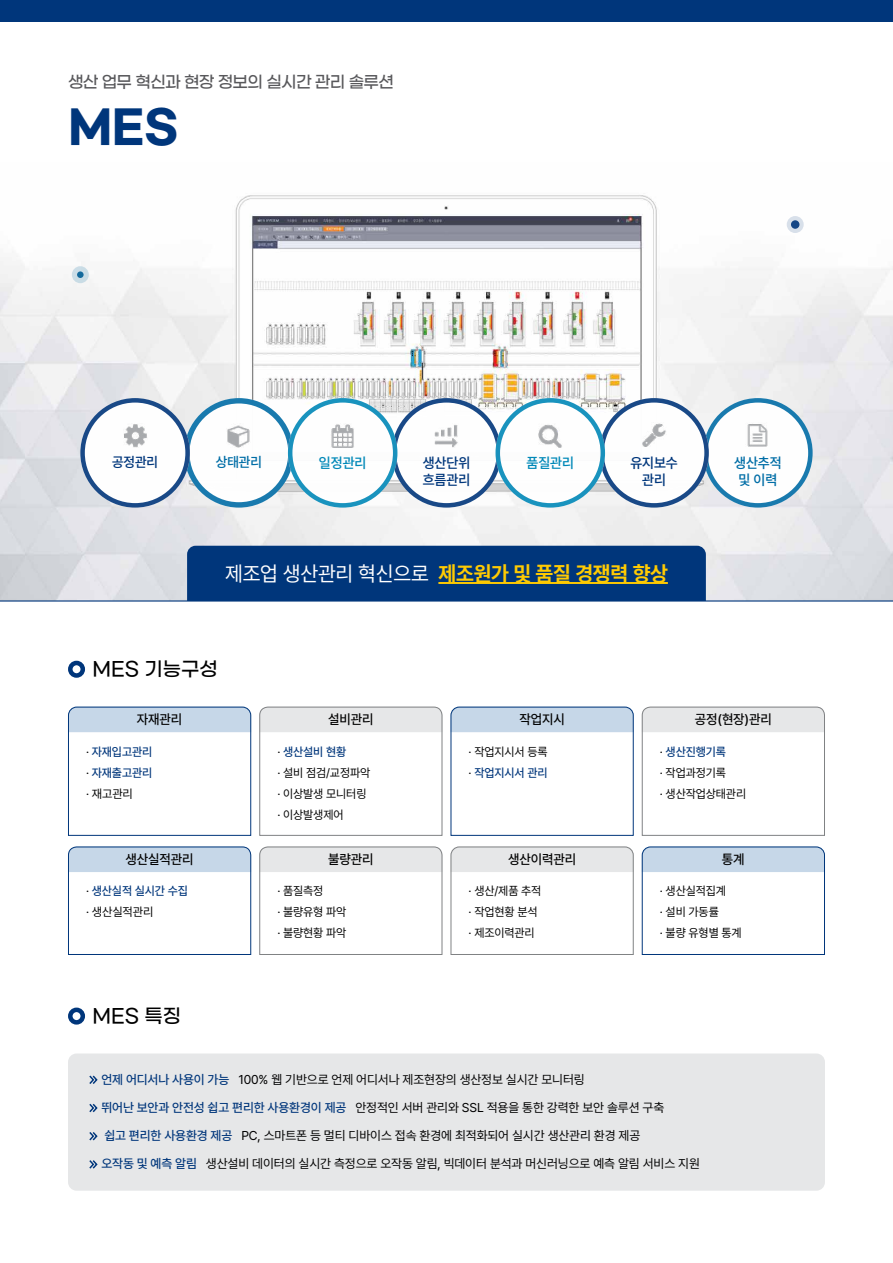
<style>
.page{position:relative;width:893px;height:1263px;background:#fff}
.page>*{position:absolute;margin:0;border:0;box-sizing:border-box;transform-origin:0 0}
.t1{font:700 45px "Gmarket Sans";color:#00367b}
.t2{font:700 21px "Pretendard";letter-spacing:-.01em;color:#ffcb02}
.t3{font:500 19.5px "Gmarket Sans";color:#000}
.t4{font:500 16.5px "Gmarket Sans";letter-spacing:-.04em;color:#58585b}
.t5{font:500 13.95px/17px "Noto Sans CJ Kkr";letter-spacing:-.05em;color:#00367b}
.t6{font:500 13.95px "Noto Sans CJ Kkr";letter-spacing:-.05em;color:#0088b8}
.t7{font:500 13.95px/17px "Noto Sans CJ Kkr";letter-spacing:-.05em;color:#006da6;text-align:center}
.t8{font:500 13.5px "Pretendard";letter-spacing:-.01em;color:#000}
.t9{font:500 13.5px "Noto Sans CJ Kkr";color:#00367b}
.t10{font:500 13.5px "Noto Sans CJ Kkr";color:#006da6}
.t11{font:12.75px "Pretendard";letter-spacing:-.01em;color:#000}
.t12{font:12px/21px "Pretendard";letter-spacing:-.01em;color:#000}
.t13{font:500 12px/21px "Pretendard";letter-spacing:-.01em;color:#00367b;text-align:justify}
.s1{font-weight:400;color:#fff}
.s2{font-weight:400;color:#000}
.s3{font-weight:500;color:#00367b}
</style>
<div class="page">
<img style="left:0;top:195px;width:893px;height:405px">
<div style="left:68px;top:661px;width:17px;height:17px;border:4px solid #00367b;border-radius:50%"></div>
<div style="left:68px;top:1007px;width:17px;height:17px;border:4px solid #00367b;border-radius:50%"></div>
<svg style="left:68px;top:706px;width:184px;height:130px"></svg>
<svg style="left:450px;top:706px;width:184px;height:130px"></svg>
<svg style="left:450px;top:846px;width:184px;height:109px"></svg>
<svg style="left:259px;top:706px;width:184px;height:130px"></svg>
<svg style="left:259px;top:846px;width:184px;height:109px"></svg>
<svg style="left:68px;top:846px;width:184px;height:109px"></svg>
<svg style="left:641px;top:706px;width:184px;height:130px"></svg>
<svg style="left:641px;top:846px;width:184px;height:109px"></svg>
<div style="left:68px;top:1053px;width:757px;height:138px;background:#e6e7e8;border-radius:9px"></div>
<svg style="left:72px;top:266px;width:17px;height:17px"></svg>
<svg style="left:787px;top:216px;width:17px;height:17px"></svg>
<div style="left:0;top:0;width:893px;height:21px;background:#00367b"></div>
<div style="left:187px;top:546px;width:519px;height:54px;background:#00367b"></div>
<hr style="left:438px;top:582px;width:230px;height:2px;background:#ffcb02">
<hr style="left:0;top:600px;width:893px;height:1px;background:#00367b">
<svg style="left:89px;top:1075px;width:9px;height:9px"></svg>
<svg style="left:89px;top:1103px;width:9px;height:10px"></svg>
<svg style="left:89px;top:1132px;width:9px;height:9px"></svg>
<svg style="left:89px;top:1160px;width:9px;height:9px"></svg>
<div style="left:703px;top:398px;width:110px;height:110px;background:#fff;border-radius:50%"></div>
<div style="left:703px;top:398px;width:110px;height:110px;border:4px solid #006da6;border-radius:50%"></div>
<img style="left:747px;top:424px;width:21px;height:22px">
<div style="left:392px;top:398px;width:109px;height:110px;background:#fff;border-radius:50%"></div>
<div style="left:392px;top:398px;width:109px;height:110px;border:4px solid #00367b;border-radius:50%"></div>
<img style="left:434px;top:425px;width:24px;height:23px">
<div style="left:184px;top:398px;width:110px;height:110px;background:#fff;border-radius:50%"></div>
<div style="left:184px;top:398px;width:110px;height:110px;border:5px solid #006da6;border-radius:50%"></div>
<img style="left:227px;top:425px;width:23px;height:23px">
<div style="left:80px;top:398px;width:110px;height:110px;background:#fff;border-radius:50%"></div>
<div style="left:80px;top:398px;width:110px;height:110px;border:4px solid #00367b;border-radius:50%"></div>
<img style="left:124px;top:424px;width:23px;height:24px">
<div style="left:599px;top:398px;width:110px;height:110px;background:#fff;border-radius:50%"></div>
<div style="left:599px;top:398px;width:110px;height:110px;border:4px solid #00367b;border-radius:50%"></div>
<img style="left:642px;top:423px;width:24px;height:23px">
<div style="left:288px;top:398px;width:109px;height:110px;background:#fff;border-radius:50%"></div>
<div style="left:288px;top:398px;width:109px;height:110px;border:4px solid #0088b8;border-radius:50%"></div>
<img style="left:331px;top:424px;width:23px;height:24px">
<div style="left:495px;top:398px;width:110px;height:110px;background:#fff;border-radius:50%"></div>
<div style="left:495px;top:398px;width:110px;height:110px;border:4px solid #0088b8;border-radius:50%"></div>
<img style="left:538px;top:424px;width:24px;height:24px">
<p class="t4" style="left:68px;top:73px;width:327px">생산 업무 혁신과 현장 정보의 실시간 관리 솔루션</p>
<h1 class="t1" style="left:68px;top:102px;width:111px">MES</h1>
<p class="t6" style="left:319px;top:455px;width:50px">일정관리</p>
<p class="t6" style="left:526px;top:455px;width:50px">품질관리</p>
<p class="t5" style="left:422px;top:454px;width:50px">생산단위 흐름관리</p>
<p class="t9" style="left:112px;top:455px;width:48px">공정관리</p>
<p class="t10" style="left:216px;top:455px;width:48px">상태관리</p>
<p class="t5" style="left:630px;top:454px;width:50px;text-align:center">유지보수 관리</p>
<p class="t7" style="left:734px;top:454px;width:50px">생산추적 및 이력</p>
<h2 class="t2" style="left:225px;top:558px;width:444px"><span class="s1">제조업 생산관리 혁신으로</span> 제조원가 및 품질 경쟁력 향상</h2>
<h3 class="t3" style="left:92px;top:659px;width:127px">MES 기능구성</h3>
<p class="t8" style="left:137px;top:710px;width:47px">자재관리</p>
<p class="t8" style="left:328px;top:710px;width:47px">설비관리</p>
<p class="t8" style="left:519px;top:710px;width:47px">작업지시</p>
<p class="t8" style="left:695px;top:710px;width:79px">공정(현장)관리</p>
<p class="t13" style="left:86px;top:740px;width:68px"><span class="s2">·</span> 자재입고관리 <span class="s2">·</span> 자재출고관리 <span class="s2">· 재고관리</span></p>
<p class="t12" style="left:277px;top:740px;width:94px">· <span class="s3">생산설비 현황<br></span>· 설비 점검/교정파악 · 이상발생 모니터링 · 이상발생제어</p>
<p class="t12" style="left:469px;top:740px;width:81px">· 작업지시서 등록 · <span class="s3">작업지시서 관리</span></p>
<p class="t8" style="left:126px;top:850px;width:70px">생산실적관리</p>
<p class="t8" style="left:328px;top:850px;width:47px">불량관리</p>
<p class="t8" style="left:508px;top:850px;width:70px">생산이력관리</p>
<p class="t13" style="left:86px;top:880px;width:103px"><span class="s2">·</span> 생산실적 실시간 수집 <span class="s2">· 생산실적관리</span></p>
<p class="t12" style="left:277px;top:880px;width:71px">· 품질측정<br>· 불량유형 파악 · 불량현황 파악</p>
<p class="t12" style="left:469px;top:880px;width:74px">· 생산/제품 추적 · 작업현황 분석 · 제조이력관리</p>
<h3 class="t3" style="left:92px;top:1006px;width:90px">MES 특징</h3>
<p class="t11" style="left:101px;top:1070px;width:485px"><span class="s3">언제 어디서나 사용이 가능</span> 100% 웹 기반으로 언제 어디서나 제조현장의 생산정보 실시간 모니터링</p>
<p class="t12" style="left:660px;top:740px;width:88px">· <span class="s3">생산진행기록<br></span>· 작업과정기록<br>· 생산작업상태관리</p>
<p class="t8" style="left:722px;top:850px;width:24px">통계</p>
<p class="t12" style="left:660px;top:880px;width:83px">· 생산실적집계<br>· 설비 가동률<br>· 불량 유형별 통계</p>
<p class="t11" style="left:101px;top:1098px;width:564px"><span class="s3">뛰어난 보안과 안전성 쉽고 편리한 사용환경이 제공</span> 안정적인 서버 관리와 SSL 적용을 통한 강력한 보안 솔루션 구축</p>
<p class="t11" style="left:104px;top:1126px;width:537px"><span class="s3">쉽고 편리한 사용환경 제공</span> PC, 스마트폰 등 멀티 디바이스 접속 환경에 최적화되어 실시간 생산관리 환경 제공</p>
<p class="t11" style="left:101px;top:1155px;width:600px"><span class="s3">오작동 및 예측 알림</span> 생산설비 데이터의 실시간 측정으로 오작동 알림, 빅데이터 분석과 머신러닝으로 예측 알림 서비스 지원</p>
</div>
